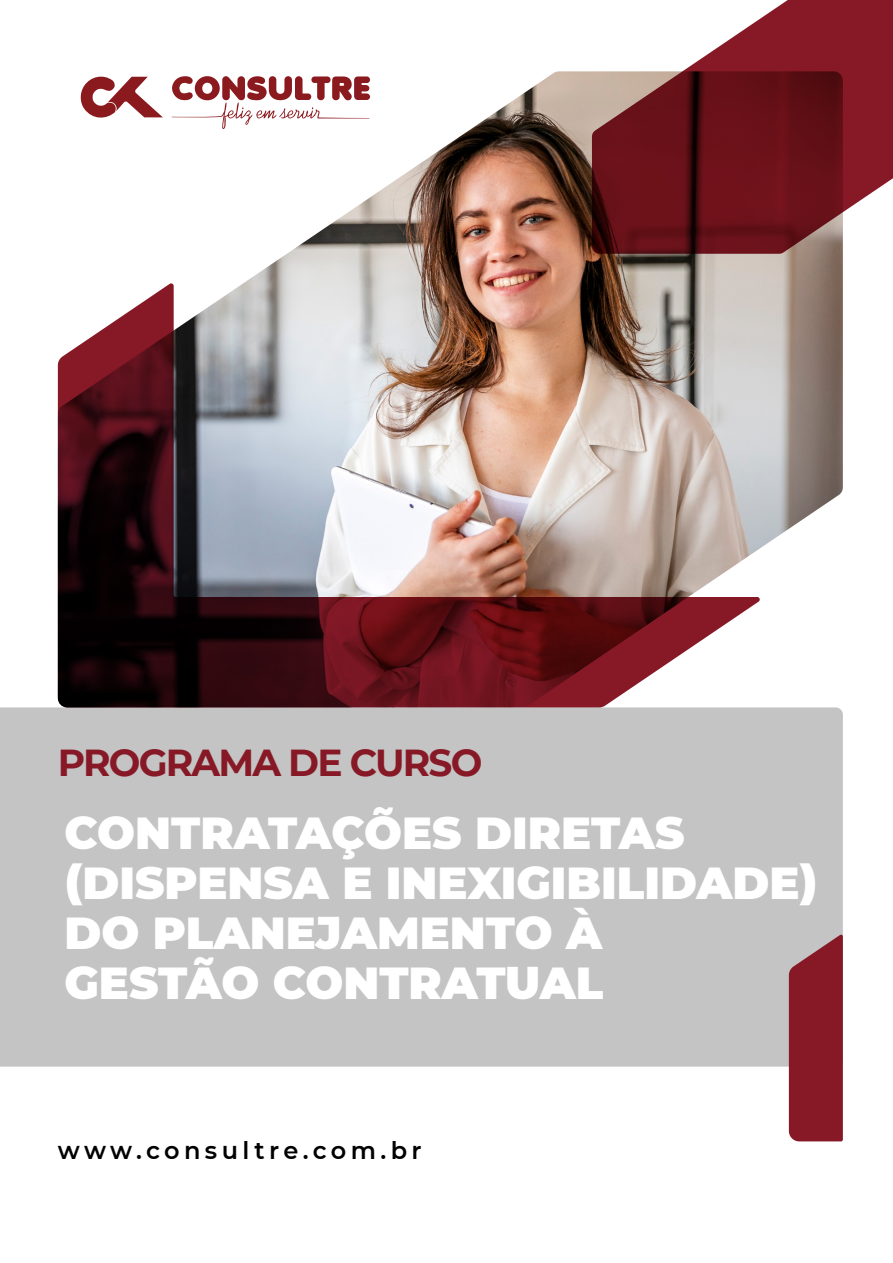
<style>
.page{position:relative;width:893px;height:1263px;background:#fff}
.page>*{position:absolute;margin:0;border:0;box-sizing:border-box;transform-origin:0 0}
.t1{font:900 44.7px/49.8px "Montserrat";color:#fff}
.t2{font:700 37.5px "Montserrat";letter-spacing:-.05em;color:#871927}
.t3{font:600 24px "Montserrat";letter-spacing:.185em;color:#000}
</style>
<div class="page">
<div style="left:0;top:707px;width:843px;height:360px;background:#c4c4c4"></div>
<img style="left:80px;top:71px;width:763px;height:477px">
<svg style="left:592px;top:0;width:301px;height:254px"></svg>
<svg style="left:789px;top:934px;width:54px;height:207px"></svg>
<img style="left:58px;top:283px;width:702px;height:424px">
<p class="t2" style="left:58px;top:735px;width:426px">PROGRAMA DE CURSO</p>
<p class="t1" style="left:65px;top:805px;width:755px">CONTRATAÇÕES DIRETAS (DISPENSA E INEXIGIBILIDADE)<br>DO PLANEJAMENTO À<br>GESTÃO CONTRATUAL</p>
<p class="t3" style="left:58px;top:1134px;width:365px">www.consultre.com.br</p>
</div>
